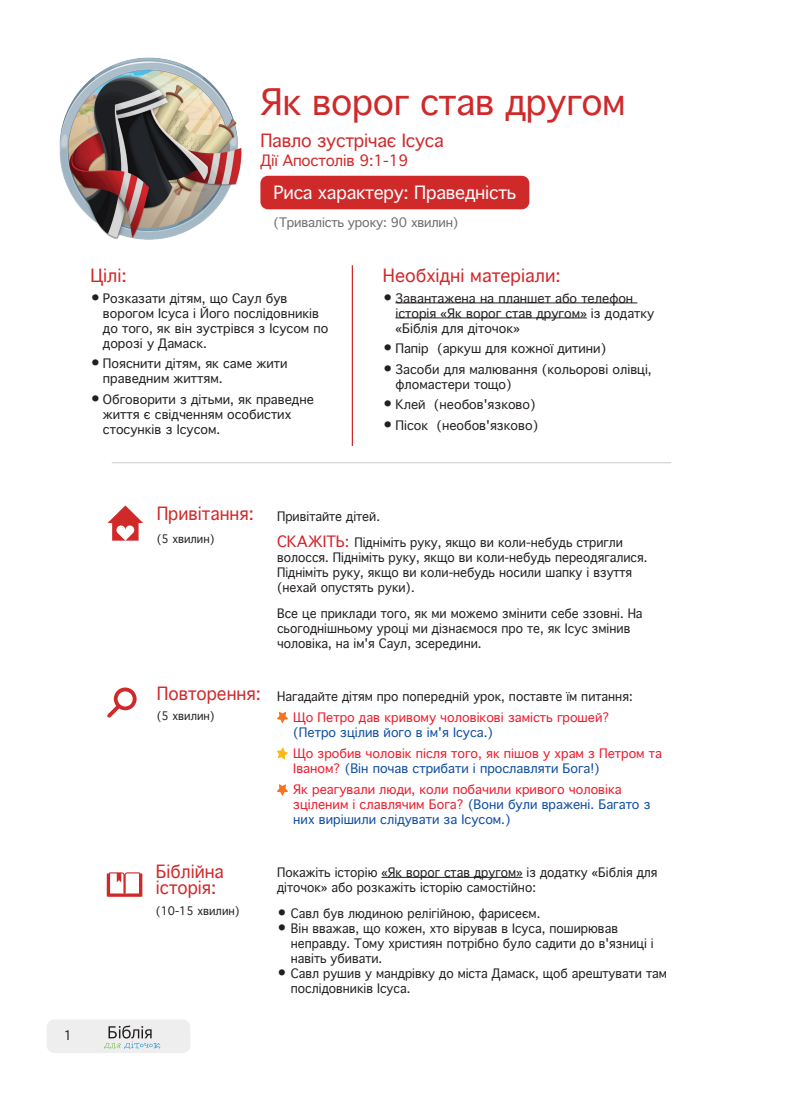
<style>
.page{position:relative;width:790px;height:1098px;background:#fff}
.page>*{position:absolute;margin:0;border:0;box-sizing:border-box;transform-origin:0 0}
.t1{font:35px "Thonburi";letter-spacing:-.01em;color:#d0292a}
.t2{font:17.5px/16.2px "Thonburi";color:#d0292a}
.t3{font:17.5px "Thonburi";letter-spacing:-.015em;color:#fff}
.t4{font:15px "Thonburi";letter-spacing:-.015em;color:#d0292a}
.t5{font:12.5px/15px "Thonburi";color:#231f20;scale:.96 1}
.t6{font:12.5px/15px "Thonburi";color:#231f20}
.t7{font:12.5px/15px "Thonburi";color:#ee1b2d}
.t8{font:12.5px "Thonburi";letter-spacing:-.015em;color:#6c6d70}
.t9{font:11.25px "Thonburi";color:#231f20}
.s1{font-size:15px}
.s2{font-size:15px;color:#d1232a}
.s3{color:#0d4da1}
</style>
<div class="page">
<div style="left:47px;top:1019px;width:143px;height:33px;background:#eeeeef;border-radius:8px"></div>
<svg style="left:104px;top:1025px;width:56px;height:23px"></svg>
<hr style="left:395px;top:302px;width:242px;height:1px;background:#231f20">
<hr style="left:395px;top:317px;width:191px;height:1px;background:#231f20">
<hr style="left:351px;top:265px;width:2px;height:181px;background:#d0292a">
<hr style="left:381px;top:876px;width:141px;height:1px;background:#231f20">
<svg style="left:277px;top:711px;width:11px;height:12px"></svg>
<svg style="left:277px;top:747px;width:11px;height:12px"></svg>
<svg style="left:277px;top:784px;width:11px;height:11px"></svg>
<hr style="left:112px;top:462px;width:558px;height:1px;background:#d5d6d8">
<svg style="left:107px;top:505px;width:36px;height:35px"></svg>
<svg style="left:107px;top:687px;width:29px;height:30px"></svg>
<img style="left:59px;top:57px;width:183px;height:183px">
<div style="left:260px;top:176px;width:269px;height:33px;background:#d0292a;border-radius:8px"></div>
<svg style="left:107px;top:872px;width:35px;height:24px"></svg>
<p class="t1" style="left:260px;top:83px;width:366px">Як ворог став другом</p>
<p class="t2" style="left:260px;top:133px;width:185px">Павло зустрічає Ісуса</p>
<p class="t4" style="left:260px;top:152px;width:149px">Дії Апостолів 9:1-19</p>
<p class="t3" style="left:273px;top:182px;width:244px">Риса характеру: Праведність</p>
<p class="t8" style="left:273px;top:215px;width:186px">(Тривалість уроку: 90 хвилин)</p>
<p class="t2" style="left:90px;top:268px;width:38px">Цілі:</p>
<p class="t6" style="left:103px;top:291px;width:227px;text-indent:-12px"><span class="s1">•</span> Розказати дітям, що Саул був ворогом Ісуса і Його послідовників до того, як він зустрівся з Ісусом по дорозі у Дамаск.</p>
<p class="t6" style="left:103px;top:356px;width:186px;text-indent:-12px"><span class="s1">•</span> Пояснити дітям, як саме жити праведним життям.</p>
<p class="t6" style="left:103px;top:392px;width:212px;text-indent:-12px"><span class="s1">•</span> Обговорити з дітьми, як праведне життя є свідченням особистих стосунків з Ісусом.</p>
<p class="t2" style="left:382px;top:268px;width:179px">Необхідні матеріали:</p>
<p class="t6" style="left:395px;top:291px;width:260px;text-indent:-12px"><span class="s1">•</span> Завантажена на планшет або телефон історія «Як ворог став другом» із додатку «Біблія для діточок»</p>
<p class="t6" style="left:382px;top:341px;width:225px"><span class="s1">•</span> Папір (аркуш для кожної дитини)</p>
<p class="t6" style="left:395px;top:362px;width:258px;text-indent:-12px"><span class="s1">•</span> Засоби для малювання (кольорові олівці, фломастери тощо)</p>
<p class="t6" style="left:382px;top:397px;width:154px"><span class="s1">•</span> Клей (необов'язково)</p>
<p class="t6" style="left:382px;top:418px;width:157px"><span class="s1">•</span> Пісок (необов'язково)</p>
<p class="t6" style="left:64px;top:1027px;width:10px">1</p>
<p class="t2" style="left:156px;top:506px;width:99px">Привітання:</p>
<p class="t9" style="left:156px;top:533px;width:59px">(5 хвилин)</p>
<p class="t5" style="left:277px;top:508px;width:109px">Привітайте дітей.</p>
<p class="t5" style="left:277px;top:535px;width:387px"><span class="s2">СКАЖІТЬ:</span> Підніміть руку, якщо ви коли-небудь стригли волосся. Підніміть руку, якщо ви коли-небудь переодягалися.<br>Підніміть руку, якщо ви коли-небудь носили шапку і взуття (нехай опустять руки).</p>
<p class="t5" style="left:277px;top:606px;width:382px">Все це приклади того, як ми можемо змінити себе ззовні. На сьогоднішньому уроці ми дізнаємося про те, як Ісус змінив чоловіка, на ім'я Саул, зсередини.</p>
<p class="t2" style="left:157px;top:686px;width:106px">Повторення:</p>
<p class="t9" style="left:157px;top:709px;width:59px">(5 хвилин)</p>
<p class="t5" style="left:277px;top:688px;width:372px">Нагадайте дітям про попередній урок, поставте їм питання:</p>
<p class="t7" style="left:293px;top:710px;width:317px">Що Петро дав кривому чоловікові замість грошей? <span class="s3">(Петро зцілив його в ім'я Ісуса.)</span></p>
<p class="t7" style="left:293px;top:746px;width:370px">Що зробив чоловік після того, як пішов у храм з Петром та<br>Іваном? <span class="s3">(Він почав стрибати і прославляти Бога!)</span></p>
<p class="t7" style="left:293px;top:782px;width:358px">Як реагували люди, коли побачили кривого чоловіка зціленим і славлячим Бога? <span class="s3">(Вони були вражені. Багато з них вирішили слідувати за Ісусом.)</span></p>
<p class="t2" style="left:156px;top:864px;width:69px">Біблійна історія:</p>
<p class="t9" style="left:156px;top:904px;width:85px">(10-15 хвилин)</p>
<p class="t5" style="left:277px;top:865px;width:397px">Покажіть історію «Як ворог став другом» із додатку «Біблія для діточок» або розкажіть історію самостійно:</p>
<p class="t5" style="left:277px;top:906px;width:275px"><span class="s1">•</span> Савл був людиною релігійною, фарисеєм.</p>
<p class="t5" style="left:290px;top:921px;width:379px;text-indent:-14px"><span class="s1">•</span> Він вважав, що кожен, хто вірував в Ісуса, поширював неправду. Тому християн потрібно було садити до в'язниці і навіть убивати.</p>
<p class="t5" style="left:290px;top:966px;width:393px;text-indent:-14px"><span class="s1">•</span> Савл рушив у мандрівку до міста Дамаск, щоб арештувати там послідовників Ісуса.</p>
</div>
